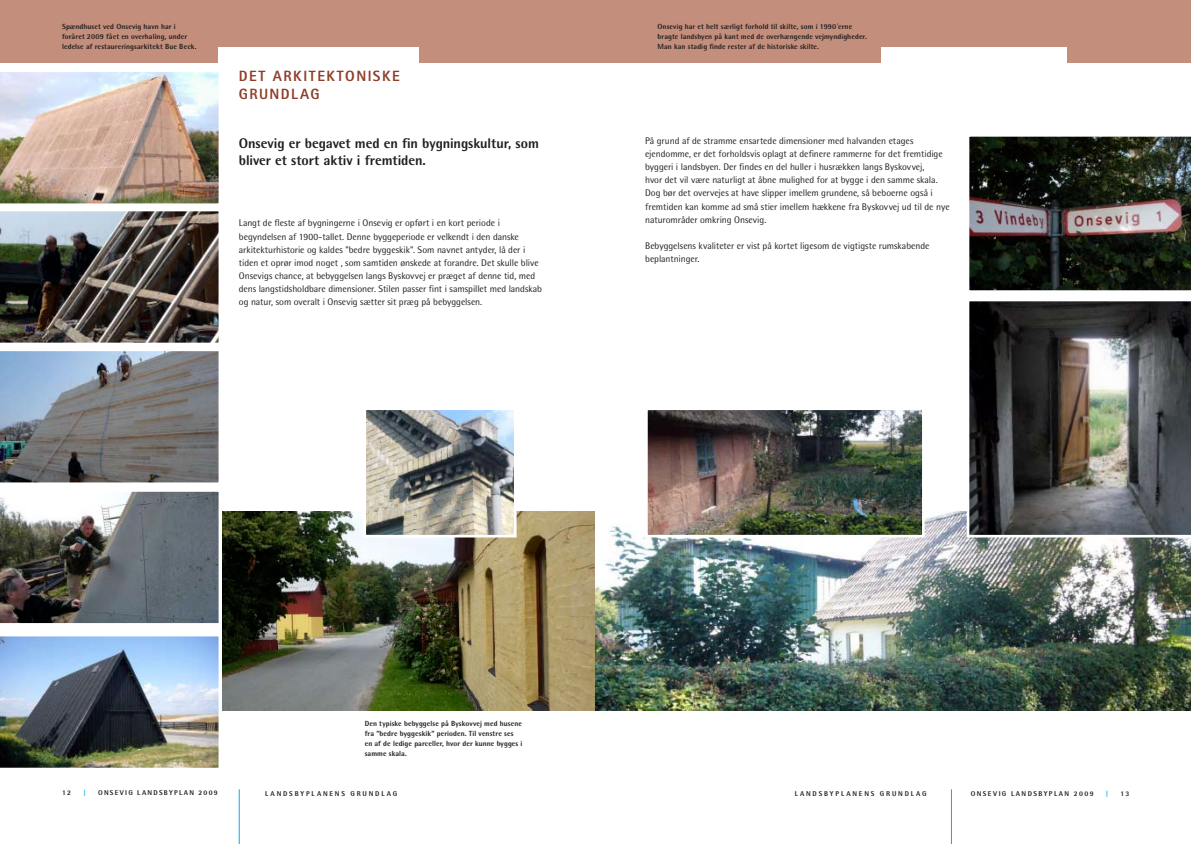
<style>
.page{position:relative;width:1191px;height:844px;background:#fff}
.page>*{position:absolute;margin:0;border:0;box-sizing:border-box;transform-origin:0 0}
.t1{font:800 14.88px "Rotis Sans Serif";letter-spacing:.1em;color:#8d3d28}
.t2{font:800 14px/17.5px "Rotis Semi Sans";letter-spacing:-.005em;color:#231f20}
.t3{font:9.62px/13.1px "Rotis Semi Sans";letter-spacing:-.005em;color:#231f20}
.t4{font:800 7.44px/10.1px "Rotis Semi Sans";letter-spacing:.01em;color:#231f20}
.t5{font:800 7px "Rotis Semi Sans";letter-spacing:.195em;color:#231f20}
.t6{font:800 7px "Rotis Semi Sans";color:#00aeef}
</style>
<div class="page">
<hr style="left:239px;top:789px;width:1px;height:54px;background:#00aeef">
<hr style="left:951px;top:789px;width:1px;height:54px;background:#00aeef">
<div style="left:595px;top:0;width:596px;height:62px;background:#c48e7c"></div>
<div style="left:881px;top:47px;width:185px;height:42px;background:#fff"></div>
<div style="left:0;top:0;width:595px;height:62px;background:#c48e7c"></div>
<div style="left:218px;top:47px;width:201px;height:42px;background:#fff"></div>
<img style="left:222px;top:511px;width:373px;height:198px">
<img style="left:0;top:636px;width:219px;height:132px">
<img style="left:0;top:72px;width:219px;height:552px">
<img style="left:367px;top:411px;width:145px;height:122px">
<div style="left:363px;top:407px;width:153px;height:130px;border:3px solid #fff"></div>
<img style="left:595px;top:511px;width:596px;height:198px">
<img style="left:969px;top:136px;width:222px;height:155px">
<img style="left:966px;top:301px;width:225px;height:236px">
<img style="left:649px;top:411px;width:271px;height:122px">
<div style="left:645px;top:407px;width:279px;height:130px;border:3px solid #fff"></div>
<p class="t4" style="left:62px;top:21px;width:136px">Spændhuset ved Onsevig havn har i foråret 2009 fået en overhaling, under ledelse af restaureringsarkitekt Bue Beck.</p>
<p class="t4" style="left:657px;top:21px;width:211px">Onsevig har et helt særligt forhold til skilte, som i 1990´erne bragte landsbyen på kant med de overhængende vejmyndigheder.<br>Man kan stadig finde rester af de historiske skilte.</p>
<h1 class="t1" style="left:239px;top:67px;width:117px">DET ARKITEKTONIS</h1>
<h1 class="t1" style="left:382px;top:67px;width:18px">KE</h1>
<h1 class="t1" style="left:239px;top:84px;width:42px">GRUNDLAG</h1>
<h2 class="t2" style="left:239px;top:134px;width:302px">Onsevig er begavet med en fin bygningskultur, som bliver et stort aktiv i fremtiden.</h2>
<p class="t3" style="left:239px;top:216px;width:305px">Langt de fleste af bygningerne i Onsevig er opført i en kort periode i begyndelsen af 1900-tallet. Denne byggeperiode er velkendt i den danske arkitekturhistorie og kaldes "bedre byggeskik". Som navnet antyder, lå der i tiden et oprør imod noget , som samtiden ønskede at forandre. Det skulle blive Onsevigs chance, at bebyggelsen langs Byskovvej er præget af denne tid, med dens langstidsholdbare dimensioner. Stilen passer fint i samspillet med landskab og natur, som overalt i Onsevig sætter sit præg på bebyggelsen.</p>
<p class="t3" style="left:645px;top:134px;width:306px">På grund af de stramme ensartede dimensioner med halvanden etages ejendomme, er det forholdsvis oplagt at definere rammerne for det fremtidige byggeri i landsbyen. Der findes en del huller i husrækken langs Byskovvej,<br>hvor det vil være naturligt at åbne mulighed for at bygge i den samme skala.<br>Dog bør det overvejes at have slipper imellem grundene, så beboerne også i fremtiden kan komme ad små stier imellem hækkene fra Byskovvej ud til de nye naturområder omkring Onsevig.</p>
<p class="t3" style="left:645px;top:239px;width:286px">Bebyggelsens kvaliteter er vist på kortet ligesom de vigtigste rumskabende beplantninger.</p>
<p class="t4" style="left:365px;top:718px;width:159px">Den typiske bebyggelse på Byskovvej med husene fra ”bedre byggeskik” perioden. Til venstre ses en af de ledige parceller, hvor der kunne bygges i samme skala.</p>
<p class="t5" style="left:62px;top:788px;width:10px">12</p>
<p class="t6" style="left:83px;top:788px;width:4px">|</p>
<p class="t5" style="left:98px;top:788px;width:121px">ONSEVIG LANDSBYPLAN 2009</p>
<p class="t5" style="left:265px;top:788px;width:13px">L andsbyplanens</p>
<p class="t5" style="left:350px;top:788px;width:25px">gr undlag</p>
<p class="t5" style="left:794px;top:788px;width:13px">L andsbyplanens</p>
<p class="t5" style="left:880px;top:788px;width:25px">gr undlag</p>
<p class="t5" style="left:970px;top:788px;width:124px">ONSEVIG LANDSBYPLAN 2009</p>
<p class="t6" style="left:1105px;top:788px;width:4px">|</p>
<p class="t5" style="left:1120px;top:788px;width:10px">13</p>
</div>
